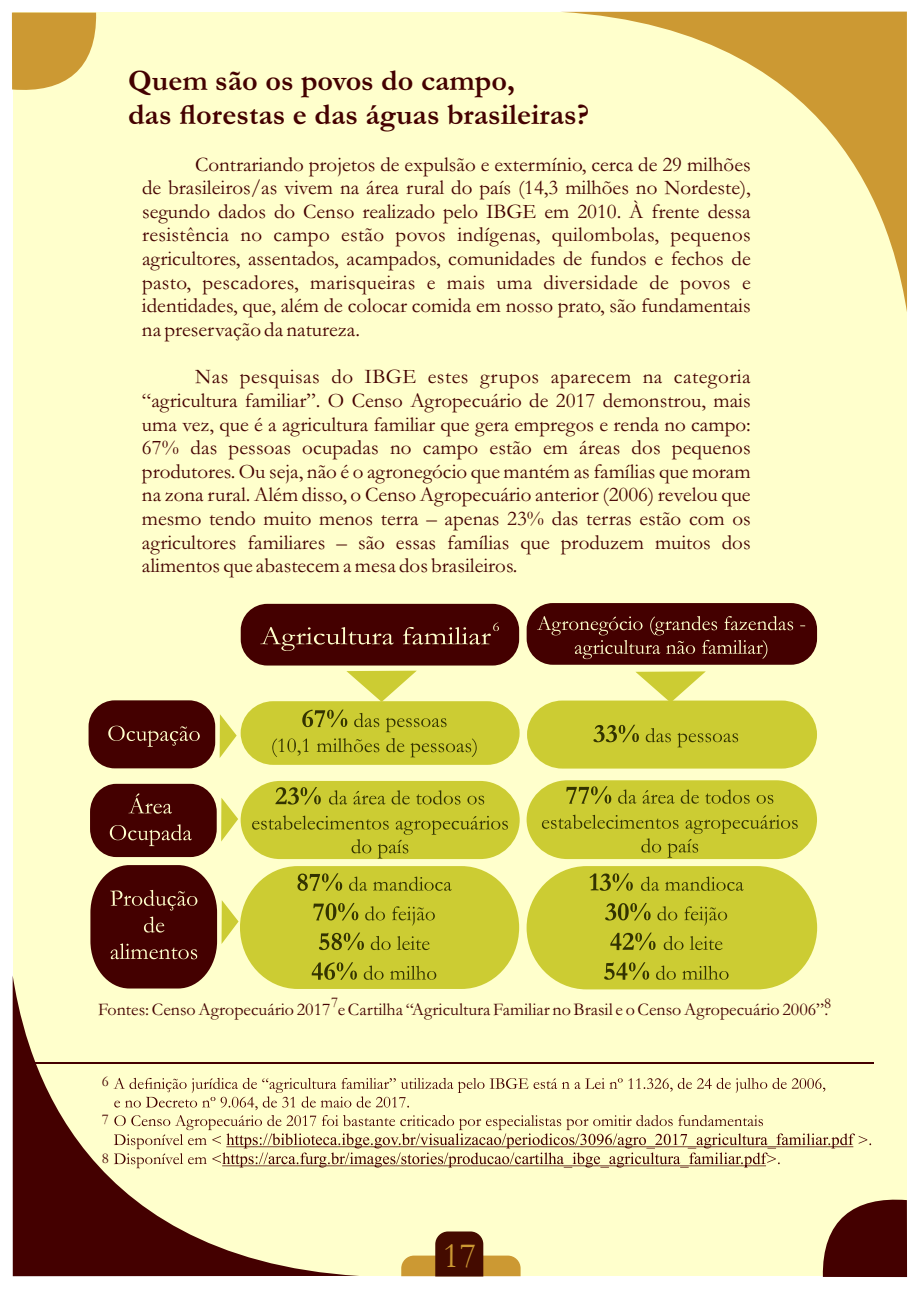
<style>
.page{position:relative;width:919px;height:1289px;background:#fff}
.page>*{position:absolute;margin:0;border:0;box-sizing:border-box;transform-origin:0 0}
.t1{font:36px "Garamond";color:#c93}
.t2{font:700 30px/33.8px "Garamond";color:#400}
.t3{font:21px/23.5px "Garamond";color:#400;text-align:justify}
.t4{font:18px "Garamond";color:#400}
.t5{font:15px "Garamond";color:#400}
</style>
<div class="page">
<div style="left:13px;top:13px;width:893px;height:1263px;background:#ffc"></div>
<svg style="left:13px;top:975px;width:346px;height:301px"></svg>
<svg style="left:401px;top:1231px;width:119px;height:45px"></svg>
<svg style="left:560px;top:12px;width:346px;height:294px"></svg>
<svg style="left:822px;top:1199px;width:84px;height:77px"></svg>
<svg style="left:12px;top:13px;width:85px;height:77px;background:#d3a84a"></svg>
<hr style="left:31px;top:1062px;width:842px;height:1px;background:#400">
<svg style="left:113px;top:1077px;width:758px;height:91px"></svg>
<div style="left:526px;top:603px;width:291px;height:61px;background:#400;border-radius:26px"></div>
<svg style="left:537px;top:616px;width:268px;height:43px"></svg>
<div style="left:89px;top:700px;width:126px;height:68px;background:#400;border-radius:26px"></div>
<svg style="left:108px;top:725px;width:92px;height:21px"></svg>
<svg style="left:220px;top:670px;width:299px;height:94px"></svg>
<svg style="left:527px;top:671px;width:290px;height:97px"></svg>
<div style="left:90px;top:783px;width:127px;height:74px;background:#400;border-radius:27px"></div>
<svg style="left:110px;top:793px;width:82px;height:53px"></svg>
<div style="left:241px;top:781px;width:278px;height:78px;background:#cc3;border-radius:39px"></div>
<svg style="left:252px;top:787px;width:256px;height:71px"></svg>
<svg style="left:221px;top:798px;width:17px;height:43px"></svg>
<div style="left:240px;top:866px;width:279px;height:122px;background:#cc3;border-radius:60px"></div>
<svg style="left:297px;top:873px;width:154px;height:106px"></svg>
<svg style="left:90px;top:865px;width:148px;height:123px"></svg>
<svg style="left:526px;top:780px;width:291px;height:79px;background:#c5c539"></svg>
<div style="left:526px;top:866px;width:291px;height:123px;background:#cc3;border-radius:61px"></div>
<svg style="left:589px;top:873px;width:154px;height:106px"></svg>
<div style="left:241px;top:604px;width:278px;height:61px;background:#400;border-radius:26px"></div>
<svg style="left:260px;top:622px;width:239px;height:29px"></svg>
<h2 class="t2" style="left:128px;top:67px;width:462px">Quem são os povos do campo,<br>das florestas e das águas brasileiras?</h2>
<p class="t3" style="left:142px;top:155px;width:610px;text-indent:53px">Contrariando projetos de expulsão e extermínio, cerca de 29 milhões de brasileiros/as vivem na área rural do país (14,3 milhões no Nordeste), segundo dados do Censo realizado pelo IBGE em 2010. À frente dessa resistência no campo estão povos indígenas, quilombolas, pequenos agricultores, assentados, acampados, comunidades de fundos e fechos de pasto, pescadores, marisqueiras e mais uma diversidade de povos e identidades, que, além de colocar comida em nosso prato, são fundamentais na preservação da natureza.</p>
<p class="t3" style="left:142px;top:367px;width:610px;text-indent:53px">Nas pesquisas do IBGE estes grupos aparecem na categoria “agricultura familiar”. O Censo Agropecuário de 2017 demonstrou, mais uma vez, que é a agricultura familiar que gera empregos e renda no campo:<br>67% das pessoas ocupadas no campo estão em áreas dos pequenos produtores. Ou seja, não é o agronegócio que mantém as famílias que moram na zona rural. Além disso, o Censo Agropecuário anterior (2006) revelou que mesmo tendo muito menos terra – apenas 23% das terras estão com os agricultores familiares – são essas famílias que produzem muitos dos alimentos que abastecem a mesa dos brasileiros.</p>
<p class="t5" style="left:331px;top:996px;width:9px">7</p>
<p class="t5" style="left:824px;top:998px;width:9px">8</p>
<p class="t4" style="left:98px;top:1003px;width:731px">Fontes: Censo Agropecuário 2017 e Cartilha “Agricultura Familiar no Brasil e o Censo Agropecuário 2006”.</p>
<p class="t5" style="left:102px;top:1076px;width:9px">6</p>
<p class="t5" style="left:102px;top:1113px;width:9px">7</p>
<p class="t5" style="left:102px;top:1152px;width:9px">8</p>
<h1 class="t1" style="left:442px;top:1243px;width:35px">17</h1>
</div>
